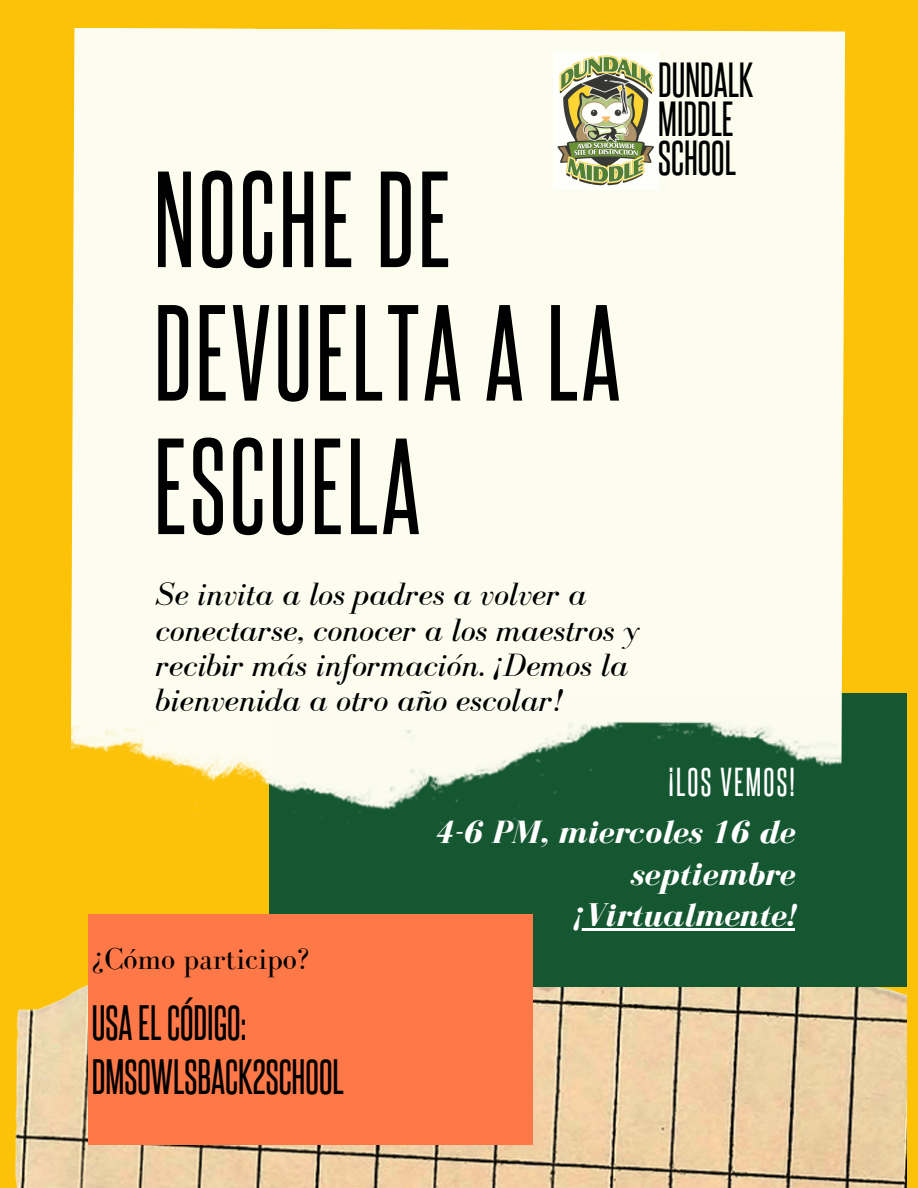
<style>
.page{position:relative;width:918px;height:1188px;background:#fbc208}
.page>*{position:absolute;margin:0;border:0;box-sizing:border-box;transform-origin:0 0}
.t1{font:116.1px/133.5px "Aka Acid Steelfish";letter-spacing:.03em;color:#000}
.t2{font:42px/54.2px "Aka Acid Steelfish";color:#000}
.t3{font:41.7px/39px "Aka Acid Steelfish";color:#000}
.t4{font:34.2px "Aka Acid Steelfish";letter-spacing:.065em;color:#fff}
.t5{font:italic 33.15px/35.2px "Bodoni FLF";color:#000}
.t6{font:italic 700 33.15px/41.5px "Bodoni FLF";color:#fff;text-align:right}
.t7{font:31.2px "Bodoni FLF";color:#000}
</style>
<div class="page">
<img style="left:15px;top:985px;width:892px;height:203px">
<div style="left:269px;top:693px;width:638px;height:293px;background:#155731"></div>
<img style="left:71px;top:28px;width:774px;height:798px">
<div style="left:88px;top:914px;width:445px;height:231px;background:#ff7948"></div>
<img style="left:554px;top:52px;width:104px;height:138px">
<hr style="left:575px;top:929px;width:220px;height:2px;background:#fff">
<h1 class="t1" style="left:154px;top:171px;width:468px">NOCHE DE<br>DEVUELTA A LA<br>ESCUELA</h1>
<p class="t5" style="left:156px;top:577px;width:486px">Se invita a los padres a volver a conectarse, conocer a los maestros y recibir más información. ¡Demos la bienvenida a otro año escolar!</p>
<p class="t3" style="left:658px;top:67px;width:97px">DUNDALK<br>MIDDLE<br>SCHOOL</p>
<p class="t7" style="left:92px;top:942px;width:219px">¿Cómo participo?</p>
<p class="t2" style="left:92px;top:1003px;width:254px">USAELCÓDIGO:<br>DMSOWLSBACK2SCHOOL</p>
<p class="t4" style="left:669px;top:770px;width:128px">¡LOS VEMOS!</p>
<p class="t6" style="left:435px;top:812px;width:362px">4-6 PM, miercoles 16 de septiembre ¡Virtualmente!</p>
</div>
